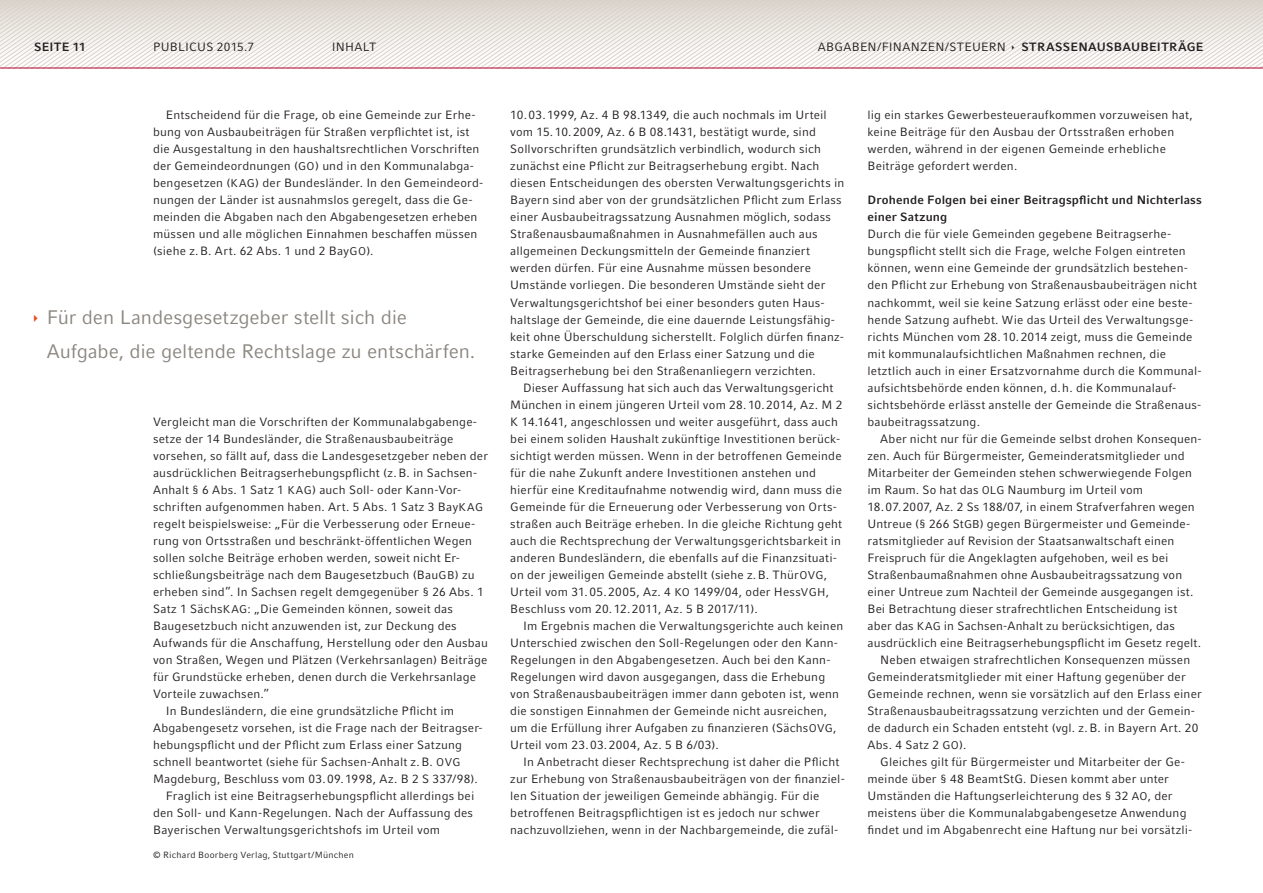
<style>
.page{position:relative;width:1263px;height:893px;background:#fff}
.page>*{position:absolute;margin:0;border:0;box-sizing:border-box;transform-origin:0 0}
.t1{font:19.5px/34px "Compatil Fact LT Pro";letter-spacing:-.005em;color:#8a857f}
.t2{font:12px/17.1px "Compatil Fact LT Pro";letter-spacing:.015em;color:#231f20}
.t3{font:700 12px/17.1px "Compatil Fact LT Pro";letter-spacing:.02em;color:#231f20}
.t4{font:9px "Compatil Fact LT Pro";letter-spacing:.025em;color:#231f20}
.s1{font-size:11.25px}
</style>
<div class="page">
<svg style="left:923px;top:0;width:340px;height:67px"></svg>
<svg style="left:0;top:0;width:923px;height:67px"></svg>
<hr style="left:0;top:67px;width:1263px;height:2px;background:#b90f36">
<p class="t3" style="left:34px;top:38px;width:53px">Seite 11</p>
<p class="t2" style="left:153px;top:38px;width:103px">Pub licus 2015.7</p>
<p class="t2" style="left:332px;top:38px;width:46px">I nhalt</p>
<p class="t2" style="left:818px;top:38px;width:190px">Abgab en/Finanzen/Steuern</p>
<p class="t3" style="left:1021px;top:38px;width:184px">StraSSenausbaubeiträge</p>
<p class="t2" style="left:153px;top:107px;width:332px;text-indent:13px">Entscheidend für die Frage, ob eine Gemeinde zur Erhe&shy;bung von Ausbaubeiträgen für Straßen verpflichtet ist, ist die Ausgestaltung in den haushaltsrechtlichen Vorschriften der Gemeindeordnungen (<span class="s1">G O</span>) und in den Kommunalabga&shy;bengesetzen (<span class="s1">KAG</span>) der Bundesländer. I n den Gemeindeord&shy;nungen der Länder ist ausnahmslos geregelt, dass die Ge&shy;meinden die Abgaben nach den Abgabengesetzen erheben müssen und alle möglichen Einnahmen beschaffen müssen (siehe z.B. Art. 62 Abs. 1 und 2 Bay<span class="s1">G O</span>).</p>
<h1 class="t1" style="left:47px;top:300px;width:430px">Für den Landesgesetzgeber stellt sich die<br>Aufgabe, die geltende Rechtslage zu entschärfen.</h1>
<p class="t2" style="left:153px;top:413px;width:326px">Vergleicht man die Vorschriften der Kommunalabgabenge-</p>
<p class="t2" style="left:153px;top:430px;width:302px">setze der 14 Bundesländer, die Straßenausbaubeiträge</p>
<p class="t2" style="left:153px;top:447px;width:337px">vorsehen, so fällt auf, dass die Landesgesetzgeber neben der</p>
<p class="t2" style="left:153px;top:464px;width:326px">ausdrücklichen Beitragserhebungspflicht (z.B. in Sachsen-</p>
<p class="t2" style="left:153px;top:481px;width:310px">Anhalt § 6 Abs. 1 Satz 1 <span class="s1">KAG</span>) auch Soll- oder Kann-Vor-</p>
<p class="t2" style="left:153px;top:498px;width:330px">schriften aufgenommen haben. Art. 5 Abs. 1 Satz 3 Bay<span class="s1">KAG</span></p>
<p class="t2" style="left:153px;top:515px;width:324px">regelt beispielsweise: „Für die Verbesserung oder Erneue-</p>
<p class="t2" style="left:153px;top:532px;width:321px">rung von Ortsstraßen und beschränkt-öffentlichen Wegen</p>
<p class="t2" style="left:153px;top:549px;width:308px">sollen solche Beiträge erhoben werden, soweit nicht Er-</p>
<p class="t2" style="left:153px;top:566px;width:323px">schließungsbeiträge nach dem Baugesetzbuch (Bau<span class="s1">G B</span>) zu</p>
<p class="t2" style="left:153px;top:583px;width:332px">erheben sind”. I n Sachsen regelt demgegenüber § 26 Abs. 1</p>
<p class="t2" style="left:153px;top:600px;width:301px">Satz 1 Sächs<span class="s1">KAG</span> : „Die Gemeinden können, soweit das</p>
<p class="t2" style="left:153px;top:617px;width:305px">Baugesetzbuch nicht anzuwenden ist, zur Deckung des</p>
<p class="t2" style="left:153px;top:634px;width:336px">Aufwands für die Anschaffung, H erstellung oder den Ausbau</p>
<p class="t2" style="left:153px;top:651px;width:336px">von Straßen, Wegen und Plätzen (Verkehrsanlagen) Beiträge</p>
<p class="t2" style="left:153px;top:668px;width:324px">für G rundstücke erheben, denen durch die Verkehrsanlage</p>
<p class="t2" style="left:153px;top:685px;width:118px">Vorteile zuwachsen.”</p>
<p class="t2" style="left:166px;top:702px;width:290px">I n Bundesländern, die eine grundsätzliche Pflicht im</p>
<p class="t2" style="left:153px;top:719px;width:331px">Abgabengesetz vorsehen, ist die Frage nach der Beitragser-</p>
<p class="t2" style="left:153px;top:736px;width:310px">hebungspflicht und der Pflicht zum Erlass einer Satzung</p>
<p class="t2" style="left:153px;top:753px;width:307px">schnell beantwortet (siehe für Sachsen-Anhalt z.B. <span class="s1">OVG</span></p>
<p class="t2" style="left:153px;top:770px;width:326px">Magdeburg, Beschluss vom 03.09.1998, Az. B 2 S 337/98).</p>
<p class="t2" style="left:166px;top:788px;width:310px">Fraglich ist eine Beitragserhebungspflicht allerdings bei</p>
<p class="t2" style="left:153px;top:805px;width:321px">den Soll- und Kann-Regelungen. Nach der Auffassung des</p>
<p class="t2" style="left:153px;top:822px;width:289px">Bayerischen Verwaltungsgerichtshofs im U rteil vom</p>
<p class="t4" style="left:153px;top:849px;width:202px">© Richard Boorberg Verlag, Stuttgart/München</p>
<p class="t2" style="left:510px;top:107px;width:336px">10.03.1999, Az. 4 B 98.1349, die auch nochmals im U rteil vom 15.10.2009, Az. 6 B 08.1431, bestätigt wurde, sind Sollvorschriften grundsätzlich verbindlich, wodurch sich zunächst eine Pflicht zur Beitragserhebung ergibt. Nach diesen Entscheidungen des obersten Verwaltungsgerichts in Bayern sind aber von der grundsätzlichen Pflicht zum Erlass einer Ausbaubeitragssatzung Ausnahmen möglich, sodass Straßenausbaumaßnahmen in Ausnahmefällen auch aus allgemeinen Deckungsmitteln der Gemeinde finanziert werden dürfen. Für eine Ausnahme müssen besondere<br>U mstände vorliegen. Die besonderen U mstände sieht der Verwaltungsgerichtshof bei einer besonders guten Haus&shy;haltslage der Gemeinde, die eine dauernde Leistungsfähig&shy;keit ohne Überschuldung sicherstellt. Folglich dürfen finanz&shy;starke Gemeinden auf den Erlass einer Satzung und die Beitragserhebung bei den Straßenanliegern verzichten.</p>
<p class="t2" style="left:510px;top:379px;width:334px;text-indent:13px">Dieser Auffassung hat sich auch das Verwaltungsgericht München in einem jüngeren U rteil vom 28.10.2014, Az. M 2<br>K 14.1641, angeschlossen und weiter ausgeführt, dass auch bei einem soliden Haushalt zukünftige I nvestitionen berück&shy;sichtigt werden müssen. Wenn in der betroffenen Gemeinde für die nahe Zukunft andere I nvestitionen anstehen und hierfür eine Kreditaufnahme notwendig wird, dann muss die Gemeinde für die Erneuerung oder Verbesserung von Orts&shy;straßen auch Beiträge erheben. I n die gleiche Richtung geht auch die Rechtsprechung der Verwaltungsgerichtsbarkeit in anderen Bundesländern, die ebenfalls auf die Finanzsituati&shy;on der jeweiligen Gemeinde abstellt (siehe z.B. Thür<span class="s1">OVG</span>,<br>U rteil vom 31.05.2005, Az. 4 <span class="s1">KO</span> 1499/04, oder H ess<span class="s1">VGH</span> , Beschluss vom 20.12.2011, Az. 5 B 2017/11).</p>
<p class="t2" style="left:510px;top:617px;width:334px;text-indent:13px">I m Ergebnis machen die Verwaltungsgerichte auch keinen U nterschied zwischen den Soll-Regelungen oder den Kann-Regelungen in den Abgabengesetzen. Auch bei den Kann-Regelungen wird davon ausgegangen, dass die Erhebung von Straßenausbaubeiträgen immer dann geboten ist, wenn die sonstigen Einnahmen der Gemeinde nicht ausreichen, um die Erfüllung ihrer Aufgaben zu finanzieren (Sächs<span class="s1">OVG</span>, U rteil vom 23.03.2004, Az. 5 B 6/03).</p>
<p class="t2" style="left:510px;top:753px;width:336px;text-indent:13px">I n Anbetracht dieser Rechtsprechung ist daher die Pflicht zur Erhebung von Straßenausbaubeiträgen von der finanziel&shy;len Situation der jeweiligen Gemeinde abhängig. Für die betroffenen Beitragspflichtigen ist es jedoch nur schwer nachzuvollziehen, wenn in der Nachbargemeinde, die zufäl-</p>
<p class="t2" style="left:867px;top:107px;width:327px">lig ein starkes G ewerbesteueraufkommen vorzuweisen hat, keine Beiträge für den Ausbau der Ortsstraßen erhoben werden, während in der eigenen Gemeinde erhebliche Beiträge gefordert werden.</p>
<p class="t3" style="left:867px;top:192px;width:336px">Drohende Folgen bei einer Beitragspflicht und N ichterlass einer Satzung</p>
<p class="t2" style="left:867px;top:226px;width:336px">Durch die für viele Gemeinden gegebene Beitragserhe&shy;bungspflicht stellt sich die Frage, welche Folgen eintreten können, wenn eine Gemeinde der grundsätzlich bestehen&shy;den Pflicht zur Erhebung von Straßenausbaubeiträgen nicht nachkommt, weil sie keine Satzung erlässt oder eine beste&shy;hende Satzung aufhebt. Wie das U rteil des Verwaltungsge&shy;richts München vom 28.10.2014 zeigt, muss die Gemeinde mit kommunalaufsichtlichen Maßnahmen rechnen, die letztlich auch in einer Ersatzvornahme durch die Kommunal&shy;aufsichtsbehörde enden können, d.h. die Kommunalauf&shy;sichtsbehörde erlässt anstelle der Gemeinde die Straßenaus&shy;baubeitragssatzung.</p>
<p class="t2" style="left:880px;top:430px;width:323px">Aber nicht nur für die Gemeinde selbst drohen Konsequen-</p>
<p class="t2" style="left:867px;top:447px;width:319px">zen. Auch für Bürgermeister, Gemeinderatsmitglieder und</p>
<p class="t2" style="left:867px;top:464px;width:326px">Mitarbeiter der Gemeinden stehen schwerwiegende Folgen</p>
<p class="t2" style="left:867px;top:481px;width:277px">im Raum. So hat das <span class="s1">OLG</span> Naumburg im U rteil vom</p>
<p class="t2" style="left:867px;top:498px;width:329px">18.07.2007, Az. 2 Ss 188/07, in einem Strafverfahren wegen</p>
<p class="t2" style="left:867px;top:515px;width:324px">U ntreue (§ 266 St<span class="s1">G B</span>) gegen Bürgermeister und Gemeinde-</p>
<p class="t2" style="left:867px;top:532px;width:308px">ratsmitglieder auf Revision der Staatsanwaltschaft einen</p>
<p class="t2" style="left:867px;top:549px;width:302px">Freispruch für die Angeklagten aufgehoben, weil es bei</p>
<p class="t2" style="left:867px;top:566px;width:316px">Straßenbaumaßnahmen ohne Ausbaubeitragssatzung von</p>
<p class="t2" style="left:867px;top:583px;width:327px">einer U ntreue zum Nachteil der Gemeinde ausgegangen ist.</p>
<p class="t2" style="left:867px;top:600px;width:311px">Bei Betrachtung dieser strafrechtlichen Entscheidung ist</p>
<p class="t2" style="left:867px;top:617px;width:309px">aber das <span class="s1">KAG</span> in Sachsen-Anhalt zu berücksichtigen, das</p>
<p class="t2" style="left:867px;top:634px;width:335px">ausdrücklich eine Beitragserhebungspflicht im Gesetz regelt.</p>
<p class="t2" style="left:880px;top:651px;width:311px">N eben etwaigen strafrechtlichen Konsequenzen müssen</p>
<p class="t2" style="left:867px;top:668px;width:320px">Gemeinderatsmitglieder mit einer Haftung gegenüber der</p>
<p class="t2" style="left:867px;top:685px;width:336px">Gemeinde rechnen, wenn sie vorsätzlich auf den Erlass einer</p>
<p class="t2" style="left:867px;top:702px;width:329px">Straßenausbaubeitragssatzung verzichten und der Gemein-</p>
<p class="t2" style="left:867px;top:719px;width:332px">de dadurch ein Schaden entsteht (vgl. z.B. in Bayern Art. 20</p>
<p class="t2" style="left:867px;top:736px;width:100px">Abs. 4 Satz 2 <span class="s1">G O</span>).</p>
<p class="t2" style="left:880px;top:753px;width:306px">G leiches gilt für Bürgermeister und Mitarbeiter der Ge-</p>
<p class="t2" style="left:867px;top:770px;width:303px">meinde über § 48 BeamtStG . Diesen kommt aber unter</p>
<p class="t2" style="left:867px;top:788px;width:307px">U mständen die Haftungserleichterung des § 32 <span class="s1">AO</span>, der</p>
<p class="t2" style="left:867px;top:805px;width:321px">meistens über die Kommunalabgabengesetze Anwendung</p>
<p class="t2" style="left:867px;top:822px;width:326px">findet und im Abgabenrecht eine Haftung nur bei vorsätzli-</p>
</div>
